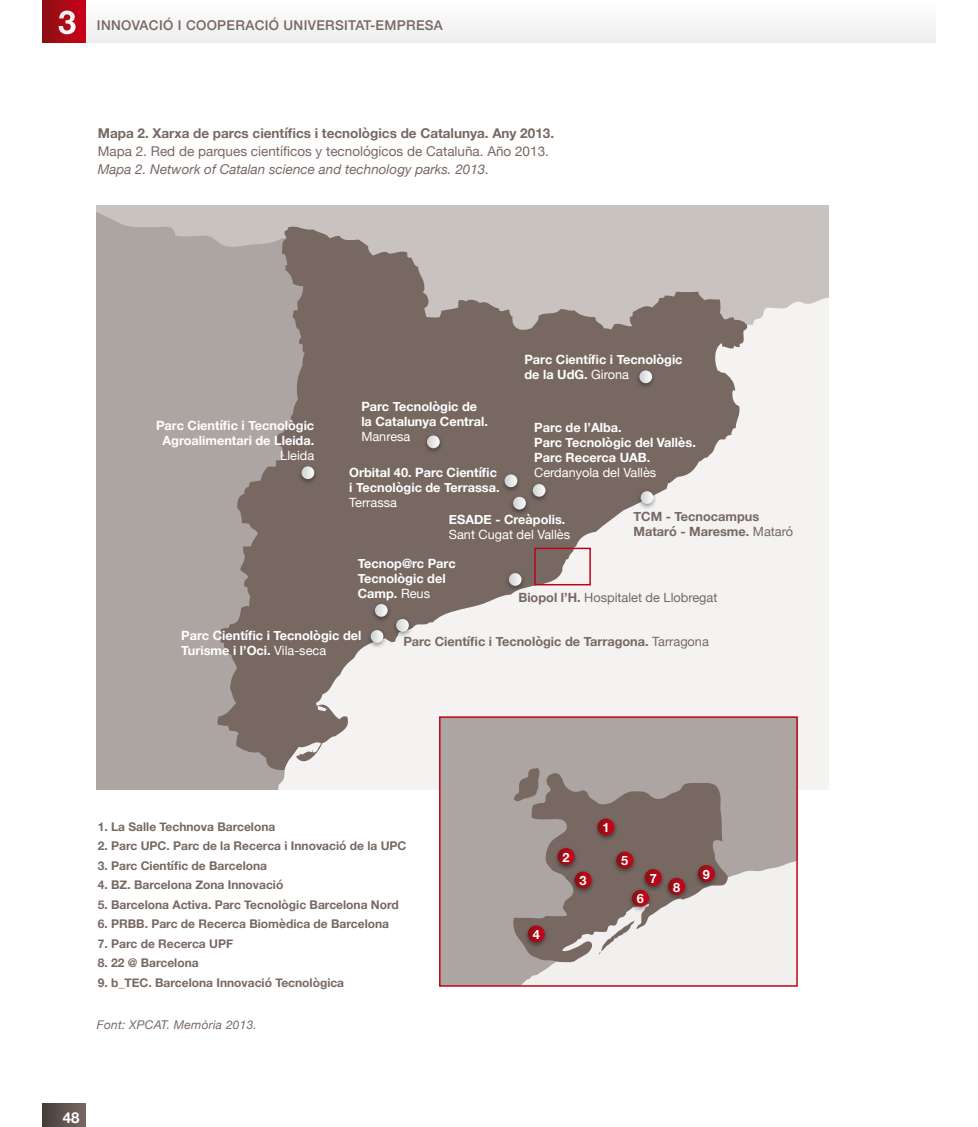
<style>
.page{position:relative;width:978px;height:1127px;background:#fff}
.page>*{position:absolute;margin:0;border:0;box-sizing:border-box;transform-origin:0 0}
.t1{font:700 15px "Helvetica Neue";color:#fff}
.t2{font:13.5px "Helvetica Neue";color:#776862}
.t3{font:700 13.5px "Helvetica Neue";color:#776862}
.t4{font:italic 13.5px "Helvetica Neue";color:#776862}
.t5{font:500 13.5px "Helvetica Neue";letter-spacing:.025em;color:#776862}
.t6{font:700 12.75px/15px "Helvetica Neue";color:#fff}
.t7{font:700 12.75px/15px "Helvetica Neue";color:#776862}
.t8{font:12.75px "Helvetica Neue";color:#fff}
.t9{font:12.75px "Helvetica Neue";color:#776862}
.t10{font:700 12px "Helvetica Neue";color:#776862}
.t11{font:italic 12px "Helvetica Neue";letter-spacing:.02em;color:#776862}
.s1{font-weight:400}
.s2{font-weight:700}
</style>
<div class="page">
<div style="left:43px;top:1104px;width:42px;height:23px;background:linear-gradient(to right,#463d3a,#756760)"></div>
<div style="left:97px;top:205px;width:732px;height:585px;background:#f4f3f2"></div>
<div style="left:97px;top:367px;width:188px;height:423px;background:#ada5a1"></div>
<svg style="left:97px;top:205px;width:732px;height:162px;background:#c2bcb9"></svg>
<svg style="left:217px;top:224px;width:536px;height:546px;fill:#776862"></svg>
<div style="left:43px;top:0;width:892px;height:43px;background:#f6f6f6"></div>
<div style="left:366px;top:627px;width:22px;height:23px;background:#000;opacity:.4"></div>
<svg style="left:371px;top:630px;width:12px;height:13px"></svg>
<div style="left:391px;top:616px;width:23px;height:22px;background:#000;opacity:.4"></div>
<svg style="left:396px;top:619px;width:13px;height:13px"></svg>
<div style="left:508px;top:494px;width:23px;height:22px;background:#000;opacity:.4"></div>
<svg style="left:513px;top:497px;width:13px;height:12px"></svg>
<div style="left:528px;top:481px;width:22px;height:22px;background:#000;opacity:.4"></div>
<svg style="left:533px;top:484px;width:12px;height:13px"></svg>
<div style="left:500px;top:472px;width:22px;height:22px;background:#000;opacity:.4"></div>
<svg style="left:505px;top:474px;width:12px;height:13px"></svg>
<div style="left:422px;top:433px;width:22px;height:22px;background:#000;opacity:.4"></div>
<svg style="left:427px;top:435px;width:13px;height:13px"></svg>
<div style="left:297px;top:464px;width:22px;height:22px;background:#000;opacity:.4"></div>
<svg style="left:302px;top:466px;width:12px;height:13px"></svg>
<div style="left:504px;top:570px;width:22px;height:23px;background:#000;opacity:.4"></div>
<svg style="left:509px;top:573px;width:13px;height:13px"></svg>
<div style="left:636px;top:489px;width:22px;height:22px;background:#000;opacity:.4"></div>
<svg style="left:641px;top:491px;width:12px;height:13px"></svg>
<div style="left:635px;top:368px;width:22px;height:22px;background:#000;opacity:.4"></div>
<svg style="left:639px;top:370px;width:13px;height:13px"></svg>
<div style="left:370px;top:601px;width:22px;height:22px;background:#000;opacity:.4"></div>
<svg style="left:375px;top:604px;width:13px;height:13px"></svg>
<svg style="left:442px;top:719px;width:353px;height:265px;fill:#ada5a1"></svg>
<svg style="left:512px;top:767px;width:216px;height:195px"></svg>
<div style="left:439px;top:716px;width:359px;height:271px;border:2px solid #c00418"></div>
<div style="left:523px;top:923px;width:26px;height:26px;background:#000;opacity:.4"></div>
<svg style="left:528px;top:925px;width:17px;height:17px"></svg>
<div style="left:570px;top:869px;width:26px;height:26px;background:#000;opacity:.4"></div>
<svg style="left:575px;top:871px;width:17px;height:17px"></svg>
<div style="left:553px;top:845px;width:26px;height:26px;background:#000;opacity:.4"></div>
<svg style="left:558px;top:848px;width:17px;height:17px"></svg>
<div style="left:593px;top:816px;width:26px;height:26px;background:#000;opacity:.4"></div>
<svg style="left:597px;top:818px;width:17px;height:17px"></svg>
<div style="left:612px;top:849px;width:25px;height:26px;background:#000;opacity:.4"></div>
<svg style="left:616px;top:851px;width:17px;height:17px"></svg>
<div style="left:640px;top:866px;width:26px;height:26px;background:#000;opacity:.4"></div>
<svg style="left:645px;top:869px;width:17px;height:17px"></svg>
<div style="left:627px;top:887px;width:26px;height:26px;background:#000;opacity:.4"></div>
<svg style="left:632px;top:890px;width:17px;height:17px"></svg>
<div style="left:663px;top:875px;width:26px;height:26px;background:#000;opacity:.4"></div>
<svg style="left:668px;top:878px;width:17px;height:17px"></svg>
<div style="left:693px;top:862px;width:26px;height:26px;background:#000;opacity:.4"></div>
<svg style="left:698px;top:865px;width:17px;height:17px"></svg>
<div style="left:43px;top:0;width:42px;height:43px;background:linear-gradient(to right,#8b1215,#ca041b)"></div>
<svg style="left:59px;top:11px;width:17px;height:23px"></svg>
<div style="left:534px;top:548px;width:57px;height:37px;border:2px solid #c00418"></div>
<p class="t5" style="left:97px;top:14px;width:347px">INNOVACIÓ I COOPERACIÓ UNIVERSITAT-EMPRESA</p>
<p class="t3" style="left:98px;top:122px;width:458px">Mapa 2. Xarxa de parcs científics i tecnològics de Catalunya. Any 2013.</p>
<p class="t2" style="left:98px;top:141px;width:453px">Mapa 2. Red de parques científicos y tecnológicos de Cataluña. Año 2013.</p>
<p class="t4" style="left:98px;top:159px;width:393px">Mapa 2. Network of Catalan science and technology parks. 2013.</p>
<p class="t6" style="left:156px;top:419px;width:160px;text-align:center">Parc Científic i Tecnològic<br>Agroalimentari de Lleida.</p>
<p class="t8" style="left:280px;top:447px;width:36px">Lleida</p>
<p class="t6" style="left:361px;top:400px;width:128px">Parc Tecnològic de la Catalunya Central.</p>
<p class="t8" style="left:361px;top:428px;width:51px">M anresa</p>
<p class="t6" style="left:349px;top:465px;width:152px">Orbital 40. Parc Científic i Tecnològic de Terrassa.</p>
<p class="t8" style="left:349px;top:493px;width:49px">Terrassa</p>
<p class="t6" style="left:524px;top:352px;width:160px">Parc Científic i Tecnològic de la UdG. <span class="s1">Girona</span></p>
<p class="t6" style="left:534px;top:420px;width:163px">Parc de l’Alba.<br>Parc Tecnològic del Vallès.<br>Parc Recerca UAB.</p>
<p class="t8" style="left:534px;top:463px;width:124px">Cerdanyola del Vallès</p>
<p class="t6" style="left:449px;top:512px;width:118px">ESADE - Creàpolis.</p>
<p class="t8" style="left:449px;top:525px;width:123px">Sant Cugat del Vallès</p>
<p class="t7" style="left:633px;top:509px;width:161px">TCM - Tecnocampus<br>Mataró - Maresme. <span class="s1">M ataró</span></p>
<p class="t6" style="left:358px;top:556px;width:99px">Tecnop@rc Parc<br>Tecnològic del<br>Camp. <span class="s1">Reus</span></p>
<p class="t6" style="left:181px;top:628px;width:182px">Parc Científic i Tecnològic del<br>Turisme i l’Oci. <span class="s1">Vila-seca</span></p>
<p class="t9" style="left:518px;top:588px;width:201px"><span class="s2">Biopol l’H.</span> Hospitalet de Llobregat</p>
<p class="t7" style="left:403px;top:635px;width:307px">Parc Científic i Tecnològic de Tarragona. <span class="s1">Tarragona</span></p>
<p class="t10" style="left:98px;top:817px;width:179px">1. La Salle Technova Barcelona</p>
<p class="t10" style="left:98px;top:836px;width:310px">2. Parc UPC. Parc de la Recerca i Innovació de la UPC</p>
<p class="t10" style="left:98px;top:856px;width:171px">3. Parc Científic de Barcelona</p>
<p class="t10" style="left:98px;top:875px;width:187px">4. BZ. Barcelona Zona Innovació</p>
<p class="t10" style="left:98px;top:895px;width:303px">5. Barcelona Activa. Parc Tecnològic Barcelona Nord</p>
<p class="t10" style="left:98px;top:914px;width:293px">6. PRBB. Parc de Recerca Biomèdica de Barcelona</p>
<p class="t10" style="left:98px;top:934px;width:137px">7. Parc de Recerca UPF</p>
<p class="t10" style="left:98px;top:953px;width:102px">8. 22 @ Barcelona</p>
<p class="t10" style="left:98px;top:973px;width:248px">9. b_TEC. Barcelona Innovació Tecnològica</p>
<p class="t11" style="left:97px;top:1016px;width:162px">Font: XPCAT. Memòria 2013.</p>
<p class="t1" style="left:63px;top:1105px;width:18px">48</p>
<p class="t6" style="left:533px;top:927px;width:9px">4</p>
<p class="t6" style="left:563px;top:850px;width:9px">2</p>
<p class="t6" style="left:580px;top:873px;width:9px">3</p>
<p class="t6" style="left:602px;top:820px;width:9px">1</p>
<p class="t6" style="left:621px;top:853px;width:9px">5</p>
<p class="t6" style="left:650px;top:871px;width:9px">7</p>
<p class="t6" style="left:637px;top:892px;width:9px">6</p>
<p class="t6" style="left:673px;top:880px;width:9px">8</p>
<p class="t6" style="left:703px;top:867px;width:9px">9</p>
</div>
